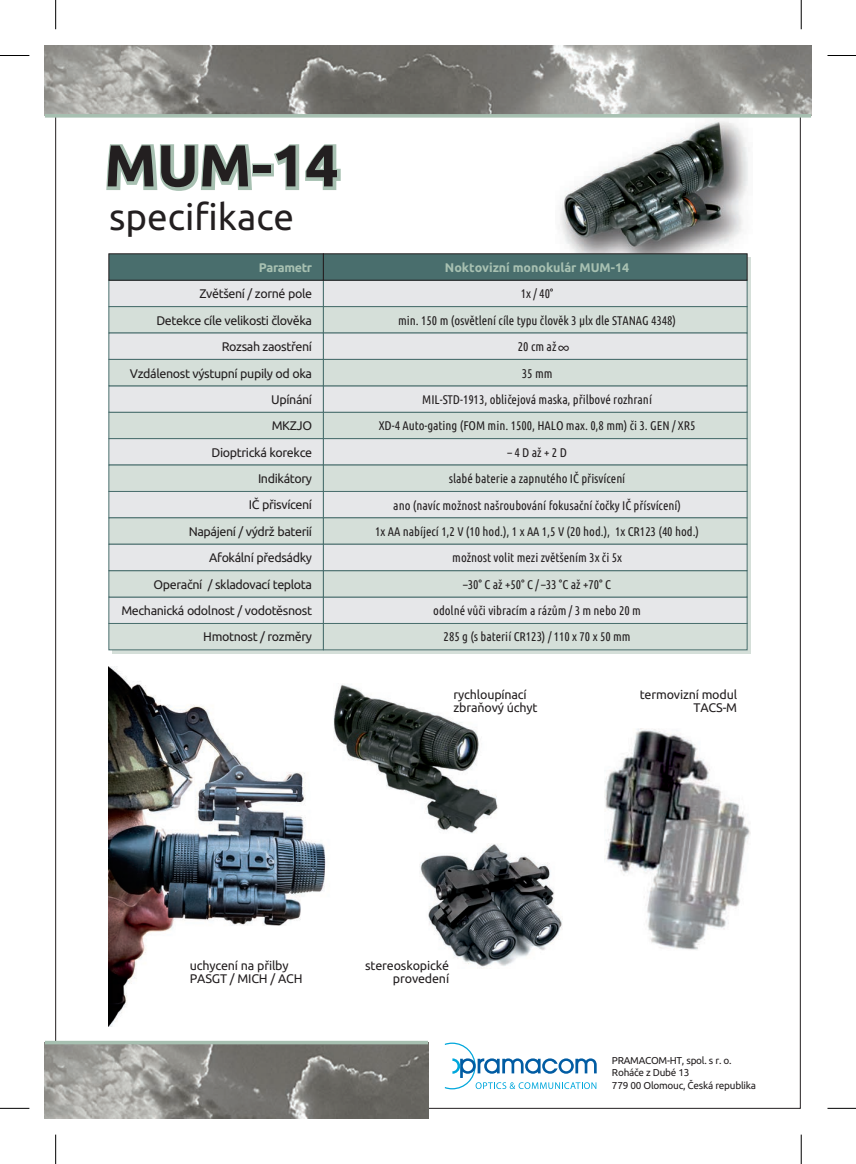
<style>
.page{position:relative;width:856px;height:1164px;background:#fff}
.page>*{position:absolute;margin:0;border:0;box-sizing:border-box;transform-origin:0 0}
.t1{font:700 58.88px "Ubuntu";color:#231f20}
.t2{font:36.88px "Ubuntu";color:#231f20}
.t3{font:12.62px "Ubuntu Condensed";color:#231f20}
.t4{font:12.5px/26.4px "Ubuntu Condensed";color:#231f20;text-align:center}
.t5{font:12.5px/26.4px "Ubuntu";letter-spacing:-.03em;color:#231f20;text-align:right}
.t6{font:700 12.5px "Ubuntu";letter-spacing:-.01em;color:#a7c0b1}
.t7{font:700 12.5px "Ubuntu";letter-spacing:-.03em;color:#a7c0b1}
.t8{font:700 12.5px "Adobe Fan Heiti Std";color:#231f20}
.t9{font:10px/12.6px "Ubuntu";letter-spacing:-.025em;color:#231f20}
.s1{font-size:12.5px}
</style>
<div class="page">
<img style="left:560px;top:120px;width:191px;height:146px">
<div style="left:108px;top:280px;width:216px;height:27px;background:#e6e7e9"></div>
<div style="left:323px;top:280px;width:424px;height:27px;background:#e6e7e9"></div>
<div style="left:108px;top:623px;width:216px;height:27px;background:#d5dfd9;border:1px solid #496e6d"></div>
<div style="left:323px;top:623px;width:424px;height:27px;background:#d5dfd9;border:1px solid #496e6d"></div>
<div style="left:108px;top:412px;width:216px;height:27px;background:#d5dfd9"></div>
<div style="left:323px;top:412px;width:424px;height:27px;background:#d5dfd9"></div>
<div style="left:108px;top:491px;width:216px;height:27px;background:#e6e7e9"></div>
<div style="left:323px;top:491px;width:424px;height:27px;background:#e6e7e9"></div>
<div style="left:108px;top:306px;width:216px;height:27px;background:#d5dfd9;border:1px solid #496e6d"></div>
<div style="left:323px;top:306px;width:424px;height:27px;background:#d5dfd9;border:1px solid #496e6d"></div>
<div style="left:108px;top:596px;width:216px;height:28px;background:#e6e7e9;border:1px solid #496e6d"></div>
<div style="left:323px;top:596px;width:424px;height:28px;background:#e6e7e9;border:1px solid #496e6d"></div>
<div style="left:108px;top:385px;width:216px;height:28px;background:#e6e7e9;border:1px solid #496e6d"></div>
<div style="left:323px;top:385px;width:424px;height:28px;background:#e6e7e9;border:1px solid #496e6d"></div>
<div style="left:108px;top:517px;width:216px;height:28px;background:#d5dfd9;border:1px solid #496e6d"></div>
<div style="left:323px;top:517px;width:424px;height:28px;background:#d5dfd9;border:1px solid #496e6d"></div>
<div style="left:108px;top:438px;width:216px;height:27px;background:#e6e7e9;border:1px solid #496e6d"></div>
<div style="left:323px;top:438px;width:424px;height:27px;background:#e6e7e9;border:1px solid #496e6d"></div>
<div style="left:108px;top:464px;width:216px;height:28px;background:#d5dfd9;border:1px solid #496e6d"></div>
<div style="left:323px;top:464px;width:424px;height:28px;background:#d5dfd9;border:1px solid #496e6d"></div>
<div style="left:108px;top:332px;width:216px;height:28px;background:#e6e7e9;border:1px solid #496e6d"></div>
<div style="left:323px;top:332px;width:424px;height:28px;background:#e6e7e9;border:1px solid #496e6d"></div>
<div style="left:108px;top:570px;width:216px;height:27px;background:#d5dfd9"></div>
<div style="left:323px;top:570px;width:424px;height:27px;background:#d5dfd9"></div>
<div style="left:108px;top:359px;width:216px;height:27px;background:#d5dfd9;border:1px solid #496e6d"></div>
<div style="left:323px;top:359px;width:424px;height:27px;background:#d5dfd9;border:1px solid #496e6d"></div>
<div style="left:108px;top:544px;width:216px;height:27px;background:#e6e7e9;border:1px solid #496e6d"></div>
<div style="left:323px;top:544px;width:424px;height:27px;background:#e6e7e9;border:1px solid #496e6d"></div>
<div style="left:108px;top:253px;width:216px;height:28px;background:#496e6d;border:1px solid #231f20"></div>
<div style="left:323px;top:253px;width:424px;height:28px;background:#496e6d;border:1px solid #231f20"></div>
<img style="left:45px;top:45px;width:765px;height:69px">
<svg style="left:106px;top:144px;width:234px;height:47px"></svg>
<svg style="left:45px;top:114px;width:765px;height:4px;background:#afc5b7"></svg>
<img style="left:109px;top:666px;width:217px;height:360px">
<img style="left:333px;top:684px;width:165px;height:149px">
<img style="left:420px;top:844px;width:142px;height:123px">
<img style="left:604px;top:728px;width:146px;height:222px">
<svg style="left:445px;top:1042px;width:151px;height:47px"></svg>
<img style="left:45px;top:1044px;width:383px;height:75px">
<svg style="left:45px;top:1040px;width:383px;height:4px;background:#b8ccc0"></svg>
<svg style="left:0;top:1108px;width:29px;height:1px"></svg>
<hr style="left:55px;top:1134px;width:1px;height:30px;background:#000">
<svg style="left:0;top:55px;width:29px;height:1px"></svg>
<svg style="left:55px;top:0;width:1px;height:29px"></svg>
<svg style="left:827px;top:55px;width:28px;height:1px"></svg>
<svg style="left:800px;top:0;width:1px;height:29px"></svg>
<svg style="left:827px;top:1108px;width:28px;height:1px"></svg>
<hr style="left:800px;top:1134px;width:1px;height:30px;background:#000">
<h1 class="t1" style="left:104px;top:141px;width:236px">MUM-14</h1>
<h2 class="t2" style="left:109px;top:201px;width:186px">specifikace</h2>
<p class="t7" style="left:259px;top:262px;width:55px">Parametr</p>
<p class="t5" style="left:121px;top:281px;width:192px">Zvětšení / zorné pole<br>Detekce cíle velikosti člověka<br>Rozsah zaostření<br>Vzdálenost výstupní pupily od oka<br>Upínání<br>MKZJO<br>Dioptrická korekce<br>Indikátory<br>IČ přisvícení<br>Napájení / výdrž baterií<br>Afokální předsádky<br>Operační / skladovací teplota<br>Mechanická odolnost / vodotěsnost<br>Hmotnost / rozměry</p>
<p class="t6" style="left:445px;top:262px;width:186px">Noktovizní monokulár MUM-14</p>
<p class="t4" style="left:398px;top:281px;width:279px">1x / 40°<br>min. 150 m (osvětlení cíle typu člověk 3 µlx dle STANAG 4348)<br>20 cm až</p>
<p class="t3" style="left:521px;top:368px;width:32px">35 <span class="s1">mm</span></p>
<p class="t4" style="left:378px;top:387px;width:318px">MIL-STD-1913, obličejová maska, přilbové rozhraní<br>XD-4 Auto-gating (FOM min. 1500, HALO max. 0,8 mm) či 3. GEN / XR5</p>
<p class="t4" style="left:375px;top:440px;width:325px">– 4 D až + 2 D<br>slabé baterie a zapnutého IČ přisvícení<br>ano (navíc možnost našroubování fokusační čočky IČ přísvícení)<br>1x AA nabíjecí 1,2 V (10 hod.), 1 x AA 1,5 V (20 hod.), 1x CR123 (40 hod.) možnost volit mezi zvětšením 3x či 5x<br>–30° C až +50 C / –33 °C až +70° C<br>odolné vůči vibracím a rázům / 3 m nebo 20 m<br>285 g (s baterií CR123) / 110 x 70 x 50 mm</p>
<p class="t8" style="left:557px;top:342px;width:14px">∞</p>
<p class="t4" style="left:521px;top:572px;width:5px">°</p>
<p class="t5" style="left:453px;top:688px;width:85px;line-height:13.2px;text-align:left">rychloupínací zbraňový úchyt</p>
<p class="t5" style="left:639px;top:688px;width:99px;line-height:13.2px">termovizní modul<br>TACS-M</p>
<p class="t5" style="left:190px;top:959px;width:114px;line-height:13.2px;text-align:left">uchycení na přilby<br>PASGT / MICH / ACH</p>
<p class="t5" style="left:365px;top:959px;width:85px;line-height:13.2px">stereoskopické provedení</p>
<p class="t9" style="left:612px;top:1054px;width:145px">PRAMACOM-HT, spol. s r. o.<br>Roháče z Dubé 13<br>779 00 Olomouc, Česká republika</p>
</div>
